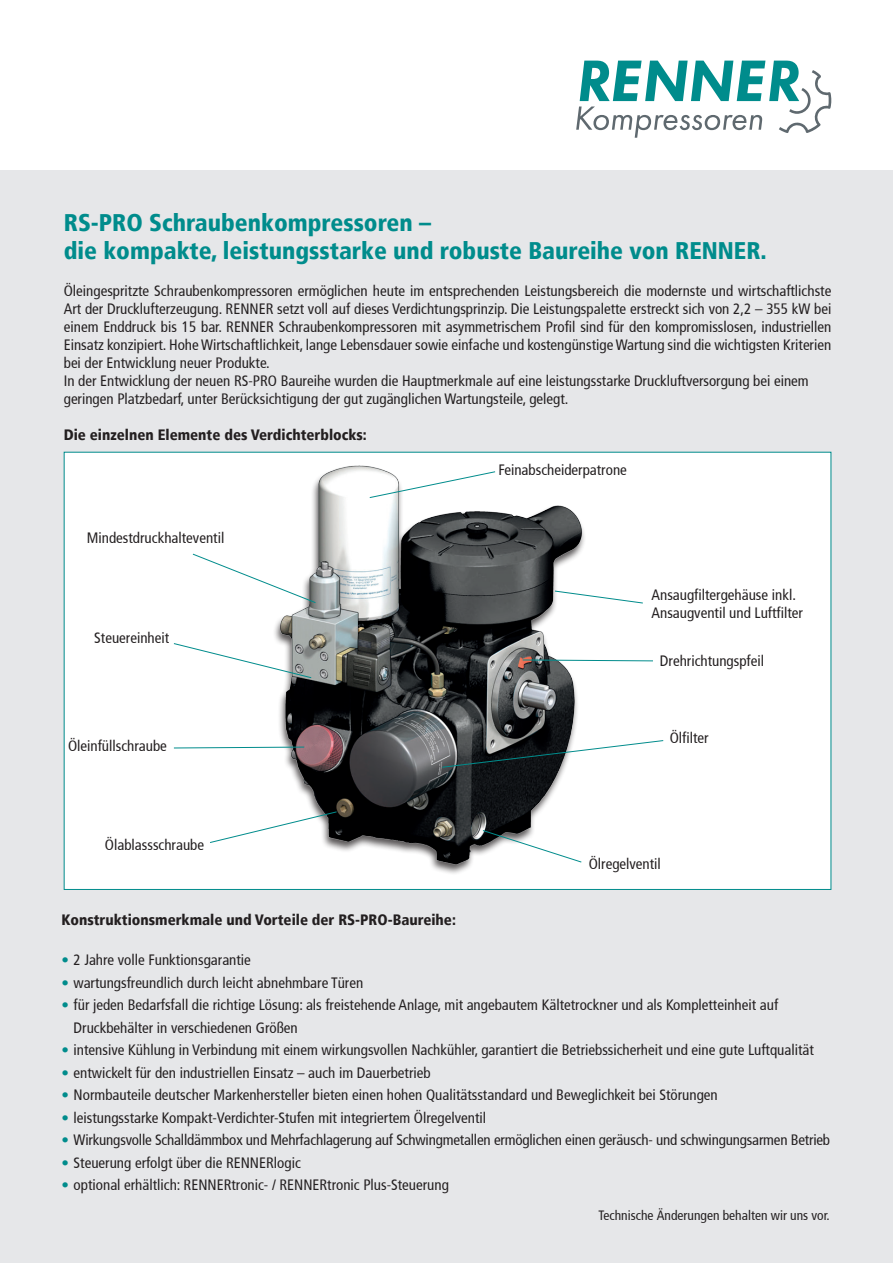
<style>
.page{position:relative;width:893px;height:1263px;background:#fff}
.page>*{position:absolute;margin:0;border:0;box-sizing:border-box;transform-origin:0 0}
.t1{font:900 condensed 24px/28.8px "Frutiger";color:#008c8c}
.t2{font:condensed 15px/18px "Frutiger";color:#231f20}
.t3{font:900 condensed 15px "Frutiger";color:#231f20}
.t4{font:condensed 13.5px "Frutiger";color:#231f20}
.s1{color:#008c8c}
</style>
<div class="page">
<div style="left:0;top:170px;width:893px;height:1093px;background:#e6e7e9"></div>
<svg style="left:576px;top:61px;width:255px;height:77px"></svg>
<div style="left:64px;top:452px;width:767px;height:438px;background:#fff"></div>
<img style="left:193px;top:451px;width:479px;height:439px">
<svg style="left:441px;top:740px;width:223px;height:28px"></svg>
<svg style="left:173px;top:643px;width:139px;height:36px"></svg>
<svg style="left:369px;top:471px;width:127px;height:27px"></svg>
<svg style="left:192px;top:553px;width:124px;height:51px"></svg>
<svg style="left:173px;top:746px;width:132px;height:3px"></svg>
<svg style="left:554px;top:590px;width:90px;height:14px"></svg>
<svg style="left:482px;top:829px;width:100px;height:34px"></svg>
<svg style="left:209px;top:811px;width:128px;height:32px"></svg>
<svg style="left:522px;top:659px;width:132px;height:3px"></svg>
<h1 class="t1" style="left:64px;top:208px;width:705px">RS-PRO Schraubenkompressoren –<br>die kompakte, leistungsstarke und robuste Baureihe von RENNER.</h1>
<p class="t2" style="left:64px;top:282px;width:769px">Öleingespritzte Schraubenkompressoren ermöglichen heute im entsprechenden Leistungsbereich die modernste und wirtschaftlichste Art der Drucklufterzeugung. RENNER setzt voll auf dieses Verdichtungsprinzip. Die Leistungspalette erstreckt sich von 2,2 – 355 kW bei einem Enddruck bis 15 bar. RENNER Schraubenkompressoren mit asymmetrischem Profil sind für den kompromisslosen, industriellen Einsatz konzipiert. Hohe Wirtschaftlichkeit, lange Lebensdauer sowie einfache und kostengünstige Wartung sind die wichtigsten Kriterien bei der Entwicklung neuer Produkte.<br>In der Entwicklung der neuen RS-PRO Baureihe wurden die Hauptmerkmale auf eine leistungsstarke Druckluftversorgung bei einem geringen Platzbedarf, unter Berücksichtigung der gut zugänglichen Wartungsteile, gelegt.</p>
<p class="t3" style="left:64px;top:426px;width:305px">Die einzelnen Elemente des Verdichterblocks:</p>
<p class="t2" style="left:87px;top:529px;width:139px">Mindestdruckhalteventil</p>
<p class="t2" style="left:94px;top:629px;width:76px">Steuereinheit</p>
<p class="t2" style="left:68px;top:737px;width:100px">Öleinfüllschraube</p>
<p class="t2" style="left:105px;top:836px;width:101px">Ölablassschraube</p>
<p class="t2" style="left:499px;top:461px;width:130px">Feinabscheiderpatrone</p>
<p class="t2" style="left:651px;top:586px;width:153px">Ansaugfiltergehäuse inkl.<br>Ansaugventil und Luftfilter</p>
<p class="t2" style="left:660px;top:652px;width:106px">Drehrichtungspfeil</p>
<p class="t2" style="left:670px;top:729px;width:40px">Ölfilter</p>
<p class="t2" style="left:589px;top:855px;width:74px">Ölregelventil</p>
<p class="t3" style="left:62px;top:910px;width:396px">Konstruktionsmerkmale und Vorteile der RS-PRO-Baureihe:</p>
<p class="t2" style="left:62px;top:951px;width:191px"><span class="s1">•</span> 2 Jahre volle Funktionsgarantie</p>
<p class="t2" style="left:62px;top:974px;width:303px"><span class="s1">•</span> wartungsfreundlich durch leicht abnehmbare Türen</p>
<p class="t2" style="left:74px;top:994px;width:706px;line-height:22.5px;text-indent:-12px"><span class="s1">•</span> für jeden Bedarfsfall die richtige Lösung: als freistehende Anlage, mit angebautem Kältetrockner und als Kompletteinheit auf<br>Druckbehälter in verschiedenen Größen</p>
<p class="t2" style="left:62px;top:1041px;width:754px"><span class="s1">•</span> intensive Kühlung in Verbindung mit einem wirkungsvollen Nachkühler, garantiert die Betriebssicherheit und eine gute Luftqualität</p>
<p class="t2" style="left:62px;top:1064px;width:371px"><span class="s1">•</span> entwickelt für den industriellen Einsatz – auch im Dauerbetrieb</p>
<p class="t2" style="left:62px;top:1086px;width:658px"><span class="s1">•</span> Normbauteile deutscher Markenhersteller bieten einen hohen Qualitätsstandard und Beweglichkeit bei Störungen</p>
<p class="t2" style="left:62px;top:1109px;width:426px"><span class="s1">•</span> leistungsstarke Kompakt-Verdichter-Stufen mit integriertem Ölregelventil</p>
<p class="t2" style="left:62px;top:1131px;width:770px"><span class="s1">•</span> Wirkungsvolle Schalldämmbox und Mehrfachlagerung auf Schwingmetallen ermöglichen einen geräusch- und schwingungsarmen Betrieb</p>
<p class="t2" style="left:62px;top:1154px;width:241px"><span class="s1">•</span> Steuerung erfolgt über die RENNERlogic</p>
<p class="t2" style="left:62px;top:1176px;width:389px"><span class="s1">•</span> optional erhältlich: RENNERtronic- / RENNERtronic Plus-Steuerung</p>
<p class="t4" style="left:598px;top:1207px;width:233px">Technische Änderungen behalten wir uns vor.</p>
</div>
